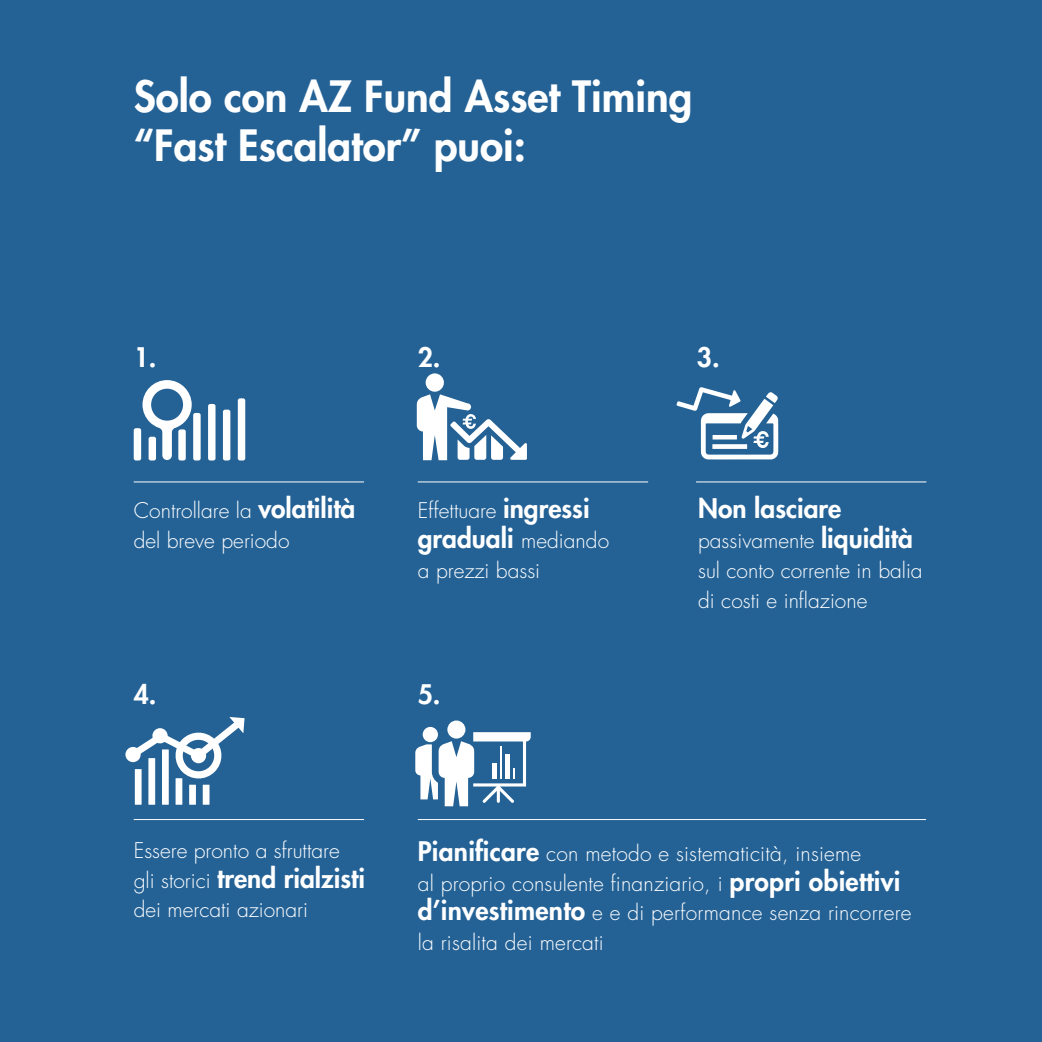
<style>
.page{position:relative;width:1042px;height:1042px;background:#fff}
.page>*{position:absolute;margin:0;border:0;box-sizing:border-box;transform-origin:0 0}
.t1{font:800 42px/49px "Futura Std";color:#fff}
.t2{font:800 26.25px "Futura Std";color:#fff}
.t3{font:300 21px/29.8px "Futura Std";color:#fff}
.s1{font-weight:800;font-size:26.25px}
.s2{font-weight:300;font-size:21px}
</style>
<div class="page">
<div style="left:1px;top:0;width:1041px;height:1042px;background:#246296"></div>
<hr style="left:134px;top:481px;width:230px;height:1px;background:#fff">
<hr style="left:134px;top:819px;width:230px;height:1px;background:#fff">
<hr style="left:418px;top:481px;width:230px;height:1px;background:#fff">
<hr style="left:418px;top:819px;width:508px;height:1px;background:#fff">
<hr style="left:696px;top:481px;width:230px;height:1px;background:#fff">
<div style="left:134px;top:428px;width:7px;height:32px;background:#fff;border-radius:2px"></div>
<div style="left:223px;top:410px;width:7px;height:50px;background:#fff;border-radius:2px"></div>
<div style="left:238px;top:398px;width:7px;height:62px;background:#fff;border-radius:2px"></div>
<div style="left:193px;top:413px;width:8px;height:47px;background:#fff;border-radius:2px"></div>
<div style="left:208px;top:404px;width:7px;height:56px;background:#fff;border-radius:2px"></div>
<svg style="left:142px;top:380px;width:50px;height:80px"></svg>
<svg style="left:417px;top:373px;width:110px;height:87px"></svg>
<svg style="left:676px;top:387px;width:102px;height:72px"></svg>
<div style="left:125px;top:747px;width:16px;height:15px;background:#fff;border-radius:50%"></div>
<svg style="left:136px;top:717px;width:108px;height:64px"></svg>
<div style="left:135px;top:769px;width:7px;height:36px;background:#fff"></div>
<div style="left:176px;top:778px;width:6px;height:27px;background:#fff"></div>
<div style="left:148px;top:758px;width:7px;height:47px;background:#fff"></div>
<div style="left:162px;top:749px;width:7px;height:56px;background:#fff"></div>
<div style="left:189px;top:785px;width:7px;height:20px;background:#fff"></div>
<div style="left:203px;top:785px;width:6px;height:20px;background:#fff"></div>
<svg style="left:415px;top:720px;width:116px;height:86px"></svg>
<h1 class="t1" style="left:134px;top:72px;width:560px">Solo con AZ Fund Asset Timing “Fast Escalator” puoi:</h1>
<p class="t2" style="left:134px;top:340px;width:24px">1.</p>
<p class="t3" style="left:134px;top:496px;width:223px">Controllare la <span class="s1">volatilità </span>del breve periodo</p>
<p class="t2" style="left:134px;top:677px;width:24px">4.</p>
<p class="t3" style="left:134px;top:836px;width:207px">Essere pronto a sfruttare</p>
<p class="t2" style="left:134px;top:861px;width:233px"><span class="s2">gli storici</span> trend rialzisti</p>
<p class="t3" style="left:134px;top:895px;width:176px">dei mercati azionari</p>
<p class="t2" style="left:418px;top:340px;width:24px">2.</p>
<p class="t3" style="left:418px;top:496px;width:173px">Effettuare <span class="s1">ingressi</span></p>
<p class="t2" style="left:418px;top:522px;width:193px">graduali <span class="s2">mediando</span></p>
<p class="t3" style="left:418px;top:556px;width:124px">a prezzi bassi</p>
<p class="t2" style="left:418px;top:677px;width:24px">5.</p>
<p class="t2" style="left:697px;top:340px;width:24px">3.</p>
<p class="t2" style="left:698px;top:492px;width:145px">Non lasciare</p>
<p class="t3" style="left:698px;top:526px;width:226px">passivamente <span class="s1">liquidità </span>sul conto corrente in balia di costi e inflazione</p>
<p class="t3" style="left:418px;top:839px;width:495px"><span class="s1">Pianificare</span> con metodo e sistematicità, insieme<br>al proprio consulente finanziario, i <span class="s1">propri obiettivi d’investimento</span> e e di performance senza rincorrere la risalita dei mercati</p>
</div>
